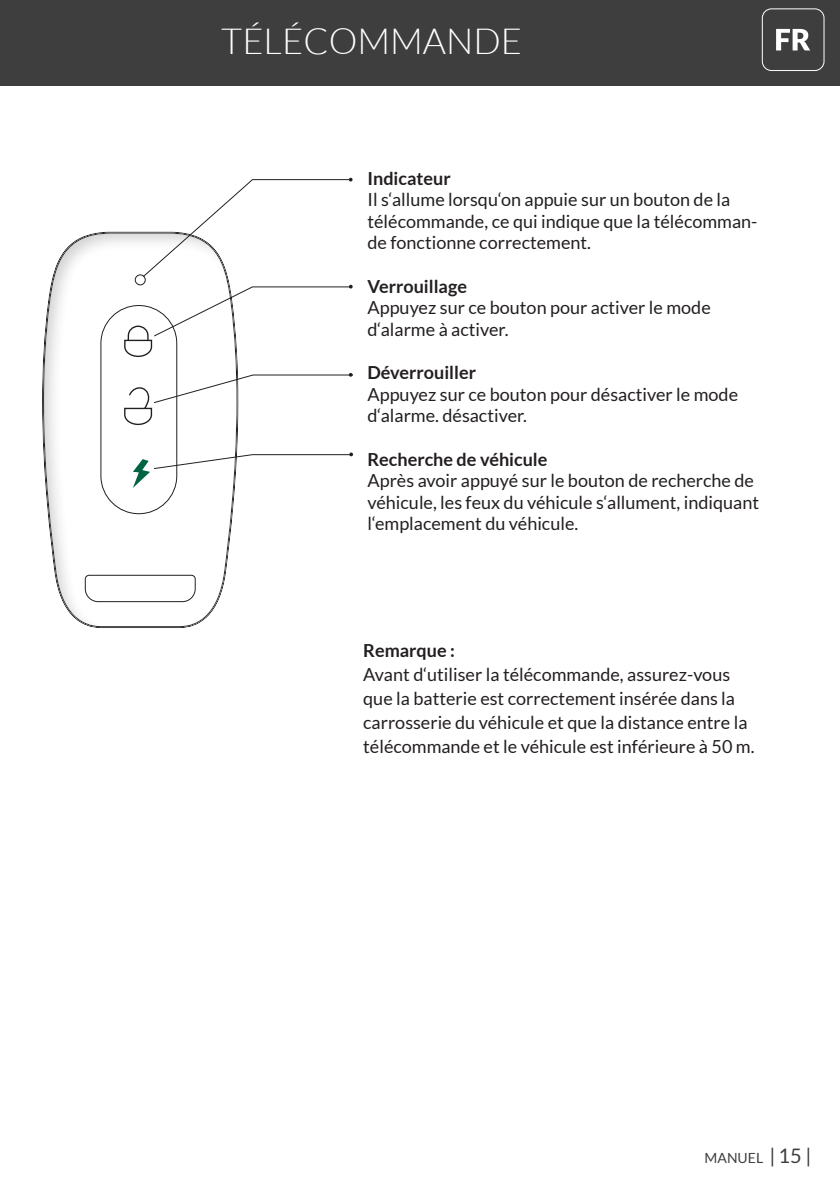
<style>
.page{position:relative;width:840px;height:1191px;background:#fff}
.page>*{position:absolute;margin:0;border:0;box-sizing:border-box;transform-origin:0 0}
.t1{font:300 36px "Lato";color:#fff}
.t2{font:18px/21.6px "Lato";color:#231f20}
.t3{font:700 18px "Lato";color:#231f20}
.t4{font:14px "Lato";color:#3e3e3f}
.s1{font-size:20px}
</style>
<div class="page">
<div style="left:0;top:0;width:839px;height:85px;background:#3e3e3f"></div>
<div style="left:761px;top:9px;width:62px;height:62px;border:1px solid #fff;border-radius:9px"></div>
<svg style="left:776px;top:29px;width:33px;height:21px"></svg>
<div style="left:40px;top:231px;width:200px;height:400px;background:#231f20;opacity:.2"></div>
<svg style="left:84px;top:574px;width:112px;height:28px"></svg>
<div style="left:135px;top:274px;width:11px;height:11px;border:1px solid #231f20;border-radius:50%"></div>
<svg style="left:142px;top:178px;width:210px;height:99px"></svg>
<div style="left:101px;top:305px;width:76px;height:209px;border:1px solid #231f20;border-radius:38px"></div>
<svg style="left:123px;top:285px;width:229px;height:73px"></svg>
<svg style="left:123px;top:373px;width:230px;height:53px"></svg>
<svg style="left:133px;top:452px;width:220px;height:36px"></svg>
<h1 class="t1" style="left:221px;top:22px;width:302px">TÉLÉCOMMANDE</h1>
<p class="t3" style="left:367px;top:168px;width:85px">Indicateur</p>
<p class="t2" style="left:367px;top:189px;width:391px">Il s‘allume lorsqu‘on appuie sur un bouton de la télécommande, ce qui indique que la télécomman&shy;de fonctionne correctement.</p>
<p class="t3" style="left:367px;top:276px;width:101px">Verrouillage</p>
<p class="t2" style="left:367px;top:297px;width:344px">Appuyez sur ce bouton pour activer le mode d‘alarme à activer.</p>
<p class="t3" style="left:367px;top:362px;width:110px">Déverrouiller</p>
<p class="t2" style="left:367px;top:383px;width:372px">Appuyez sur ce bouton pour désactiver le mode d‘alarme. désactiver.</p>
<p class="t3" style="left:367px;top:448px;width:181px">Recherche de véhicule</p>
<p class="t2" style="left:367px;top:470px;width:393px">Après avoir appuyé sur le bouton de recherche de véhicule, les feux du véhicule s‘allument, indiquant l‘emplacement du véhicule.</p>
<p class="t3" style="left:363px;top:640px;width:93px">Remarque :</p>
<p class="t2" style="left:363px;top:662px;width:392px;line-height:24px">Avant d‘utiliser la télécommande, assurez-vous que la batterie est correctement insérée dans la carrosserie du véhicule et que la distance entre la télécommande et le véhicule est inférieure à 50 m.</p>
<p class="t4" style="left:704px;top:1149px;width:108px">MANUEL <span class="s1">| 15 |</span></p>
</div>
